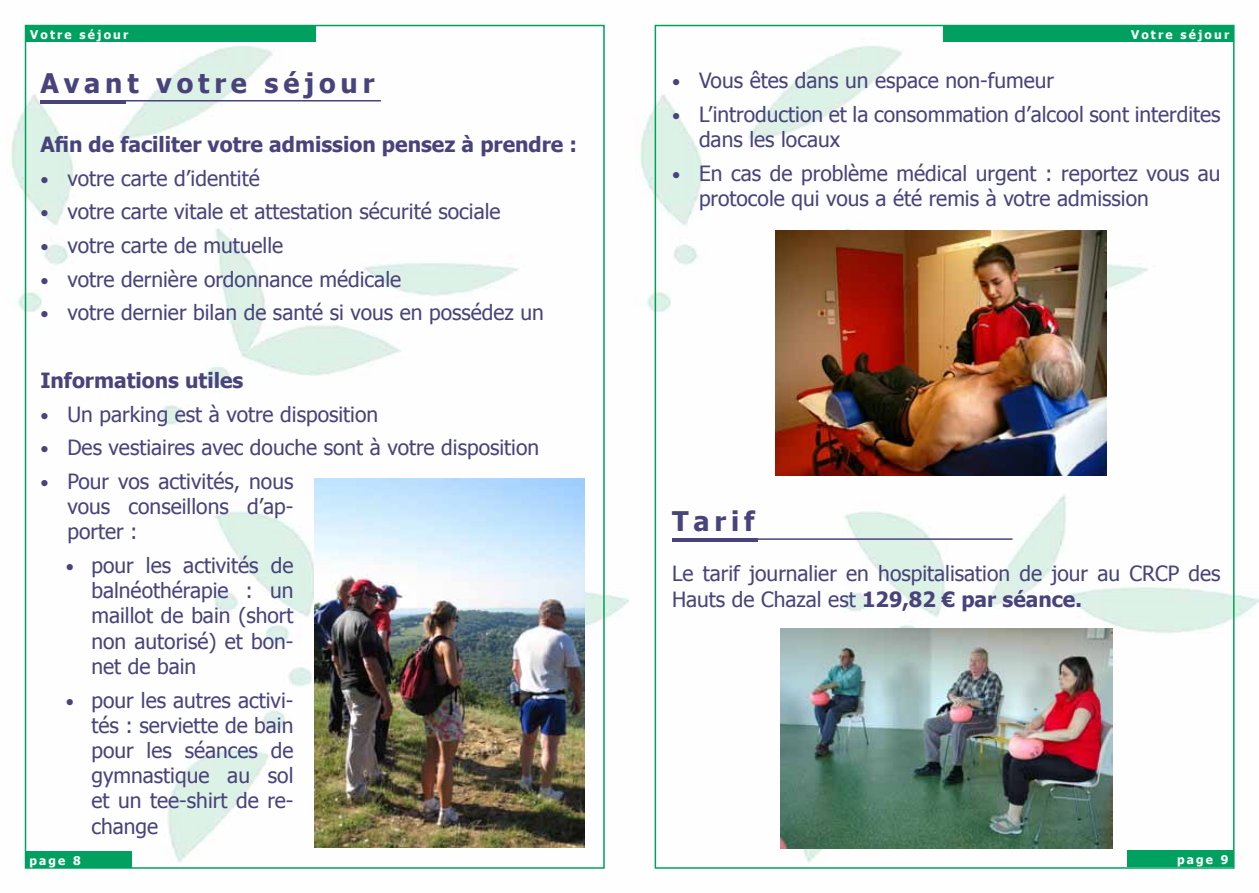
<style>
.page{position:relative;width:1259px;height:893px;background:#fff}
.page>*{position:absolute;margin:0;border:0;box-sizing:border-box;transform-origin:0 0}
.t1{font:700 27px "Tahoma";letter-spacing:.18em;color:#48447b}
.t2{font:21px/25.2px "Tahoma";color:#48447b;text-align:justify}
.t3{font:700 21px "Tahoma";color:#48447b}
.t4{font:700 12px "Tahoma";letter-spacing:.18em;color:#fff}
.s1{font-size:18px}
.s2{font-weight:700}
</style>
<div class="page">
<img style="left:11px;top:24px;width:1248px;height:845px">
<div style="left:25px;top:851px;width:106px;height:17px;background:#00a160"></div>
<hr style="left:41px;top:100px;width:340px;height:2px;background:#48447b">
<hr style="left:40px;top:100px;width:85px;height:4px;background:#48447b">
<img style="left:315px;top:479px;width:270px;height:368px">
<hr style="left:672px;top:538px;width:340px;height:2px;background:#48447b">
<hr style="left:672px;top:538px;width:85px;height:4px;background:#48447b">
<img style="left:780px;top:628px;width:332px;height:221px">
<div style="left:1127px;top:850px;width:106px;height:17px;background:#00a160"></div>
<img style="left:775px;top:231px;width:331px;height:244px">
<div style="left:26px;top:26px;width:290px;height:16px;background:#00a160"></div>
<div style="left:942px;top:26px;width:291px;height:16px;background:#00a160"></div>
<p class="t4" style="left:30px;top:26px;width:100px">Votre séjour</p>
<p class="t4" style="left:1131px;top:26px;width:100px">Votre séjour</p>
<p class="t1" style="left:40px;top:64px;width:335px">Avant votre séjour</p>
<p class="t3" style="left:40px;top:130px;width:538px">Afin de faciliter votre admission pensez à prendre :</p>
<p class="t2" style="left:40px;top:164px;width:221px"><span class="s1">•</span> votre carte d’identité</p>
<p class="t2" style="left:40px;top:198px;width:461px"><span class="s1">•</span> votre carte vitale et attestation sécurité sociale</p>
<p class="t2" style="left:40px;top:232px;width:244px"><span class="s1">•</span> votre carte de mutuelle</p>
<p class="t2" style="left:40px;top:266px;width:362px"><span class="s1">•</span> votre dernière ordonnance médicale</p>
<p class="t2" style="left:40px;top:299px;width:505px"><span class="s1">•</span> votre dernier bilan de santé si vous en possédez un</p>
<p class="t3" style="left:40px;top:365px;width:204px">Informations utiles</p>
<p class="t2" style="left:40px;top:400px;width:339px"><span class="s1">•</span> Un parking est à votre disposition</p>
<p class="t2" style="left:40px;top:434px;width:500px"><span class="s1">•</span> Des vestiaires avec douche sont à votre disposition</p>
<p class="t2" style="left:67px;top:468px;width:227px;text-indent:-27px"><span class="s1">•</span> Pour vos activités, nous vous conseillons d’ap&shy;porter :</p>
<p class="t2" style="left:91px;top:552px;width:203px;text-indent:-26px"><span class="s1">•</span> pour les activités de balnéothérapie : un maillot de bain (short non autorisé) et bon&shy;net de bain</p>
<p class="t2" style="left:91px;top:686px;width:203px;text-indent:-26px"><span class="s1">•</span> pour les autres activi&shy;tés : serviette de bain pour les séances de gymnastique au sol et un tee-shirt de re&shy;change</p>
<p class="t4" style="left:29px;top:852px;width:53px">page 8</p>
<p class="t2" style="left:672px;top:67px;width:383px"><span class="s1">•</span> Vous êtes dans un espace non-fumeur</p>
<p class="t2" style="left:699px;top:101px;width:523px;text-indent:-27px"><span class="s1">•</span> L’introduction et la consommation d’alcool sont interdites dans les locaux</p>
<p class="t2" style="left:699px;top:160px;width:523px;text-indent:-27px"><span class="s1">•</span> En cas de problème médical urgent : reportez vous au protocole qui vous a été remis à votre admission</p>
<p class="t1" style="left:672px;top:502px;width:84px">Tarif</p>
<p class="t2" style="left:672px;top:560px;width:550px">Le tarif journalier en hospitalisation de jour au CRCP des<br>Hauts de Chazal est <span class="s2">129,82 € par séance.</span></p>
<p class="t4" style="left:1177px;top:851px;width:53px">page 9</p>
</div>
